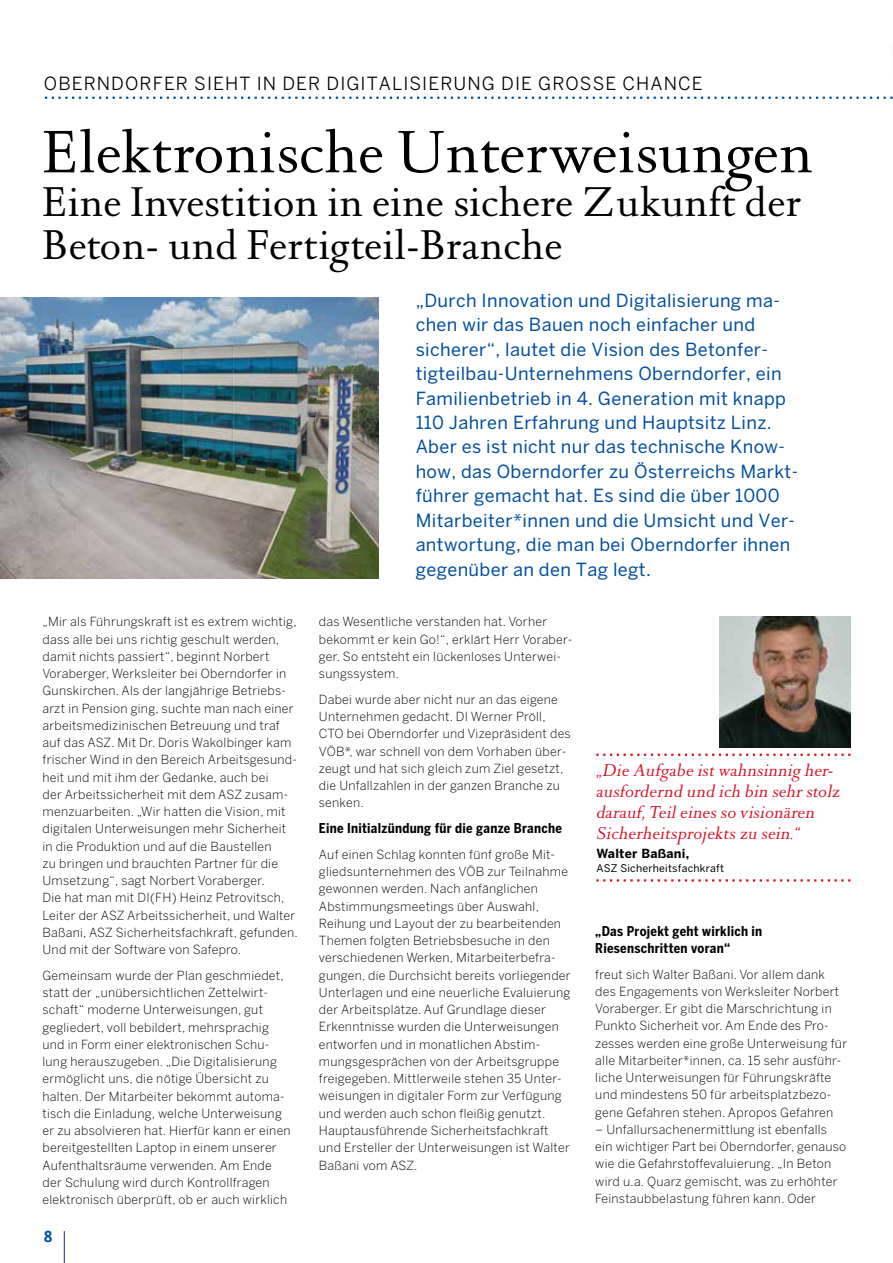
<style>
.page{position:relative;width:893px;height:1263px;background:#fff}
.page>*{position:absolute;margin:0;border:0;box-sizing:border-box;transform-origin:0 0}
.t1{font:62.55px "DTL Romulus ST";letter-spacing:.01em;color:#000}
.t2{font:43.5px/43.5px "DTL Romulus ST";letter-spacing:.01em;color:#000}
.t3{font:18px/24.5px "Benton Sans";letter-spacing:.02em;color:#004f9f}
.t4{font:italic 18px/21px "DTL Romulus ST";letter-spacing:.01em;color:#d51224}
.t5{font:18px "Benton Sans";letter-spacing:.06em;color:#000}
.t6{font:700 condensed 15px "Benton Sans";color:#004f9f}
.t7{font:700 condensed 13.5px/17.2px "Benton Sans";letter-spacing:.02em;color:#000}
.t8{font:300 12.45px/17.2px "Benton Sans";letter-spacing:.02em;color:#000}
.t9{font:700 12.45px "Benton Sans";letter-spacing:.02em;color:#000}
.t10{font:10.5px "Benton Sans";letter-spacing:.02em;color:#000}
</style>
<div class="page">
<hr style="left:64px;top:1231px;width:1px;height:32px;background:#283583">
<svg style="left:45px;top:97px;width:841px;height:2px"></svg>
<img style="left:0;top:298px;width:378px;height:280px">
<svg style="left:596px;top:754px;width:254px;height:2px"></svg>
<svg style="left:596px;top:879px;width:254px;height:2px"></svg>
<img style="left:719px;top:617px;width:131px;height:131px">
<h3 class="t5" style="left:44px;top:73px;width:660px">OBERNDORFER SIEHT IN DER DIGITALISIERUNG DIE GROSSE CHANCE</h3>
<h1 class="t1" style="left:43px;top:115px;width:771px">Elektronische Unterweisungen</h1>
<h2 class="t2" style="left:43px;top:181px;width:760px">Eine Investition in eine sichere Zukunft der<br>Beton- und Fertigteil-Branche</h2>
<p class="t3" style="left:416px;top:288px;width:384px">„Durch Innovation und Digitalisierung ma&shy;chen wir das Bauen noch einfacher und sicherer“, lautet die Vision des Betonfer&shy;tigteilbau-Unternehmens Oberndorfer, ein Familienbetrieb in 4. Generation mit knapp 110 Jahren Erfahrung und Hauptsitz Linz.<br>Aber es ist nicht nur das technische Know&shy;how, das Oberndorfer zu Österreichs Markt&shy;führer gemacht hat. Es sind die über 1000<br>Mitarbeiter*innen und die Umsicht und Ver&shy;antwortung, die man bei Oberndorfer ihnen gegenüber an den Tag legt.</p>
<p class="t8" style="left:43px;top:613px;width:257px">„Mir als Führungskraft ist es extrem wichtig, dass alle bei uns richtig geschult werden, damit nichts passiert“, beginnt Norbert Voraberger, Werksleiter bei Oberndorfer in Gunskirchen. Als der langjährige Betriebs&shy;arzt in Pension ging, suchte man nach einer arbeitsmedizinischen Betreuung und traf auf das ASZ. Mit Dr. Doris Wakolbinger kam frischer Wind in den Bereich Arbeitsgesund&shy;heit und mit ihm der Gedanke, auch bei<br>der Arbeitssicherheit mit dem ASZ zusam&shy;menzuarbeiten. „Wir hatten die Vision, mit digitalen Unterweisungen mehr Sicherheit in die Produktion und auf die Baustellen<br>zu bringen und brauchten Partner für die Umsetzung“, sagt Norbert Voraberger.<br>Die hat man mit DI(FH) Heinz Petrovitsch, Leiter der ASZ Arbeitssicherheit, und Walter Baßani, ASZ Sicherheitsfachkraft, gefunden.<br>Und mit der Software von Safepro.</p>
<p class="t8" style="left:43px;top:967px;width:250px">Gemeinsam wurde der Plan geschmiedet, statt der „unübersichtlichen Zettelwirt&shy;schaft“ moderne Unterweisungen, gut gegliedert, voll bebildert, mehrsprachig und in Form einer elektronischen Schu&shy;lung herauszugeben. „Die Digitalisierung ermöglicht uns, die nötige Übersicht zu halten. Der Mitarbeiter bekommt automa&shy;tisch die Einladung, welche Unterweisung er zu absolvieren hat. Hierfür kann er einen bereitgestellten Laptop in einem unserer Aufenthaltsräume verwenden. Am Ende der Schulung wird durch Kontrollfragen elektronisch überprüft, ob er auch wirklich</p>
<p class="t8" style="left:319px;top:613px;width:255px">das Wesentliche verstanden hat. Vorher bekommt er kein Go!“, erklärt Herr Voraber&shy;ger. So entsteht ein lückenloses Unterwei&shy;sungssystem.</p>
<p class="t8" style="left:319px;top:691px;width:253px">Dabei wurde aber nicht nur an das eigene Unternehmen gedacht. DI Werner Pröll, CTO bei Oberndorfer und Vizepräsident des VÖB*, war schnell von dem Vorhaben über&shy;zeugt und hat sich gleich zum Ziel gesetzt, die Unfallzahlen in der ganzen Branche zu senken.</p>
<p class="t7" style="left:319px;top:819px;width:244px">Eine Initialzündung für die ganze Branche</p>
<p class="t8" style="left:319px;top:846px;width:253px">Auf einen Schlag konnten fünf große Mit&shy;gliedsunternehmen des VÖB zur Teilnahme gewonnen werden. Nach anfänglichen Abstimmungsmeetings über Auswahl, Reihung und Layout der zu bearbeitenden Themen folgten Betriebsbesuche in den verschiedenen Werken, Mitarbeiterbefra&shy;gungen, die Durchsicht bereits vorliegender Unterlagen und eine neuerliche Evaluierung der Arbeitsplätze. Auf Grundlage dieser Erkenntnisse wurden die Unterweisungen entworfen und in monatlichen Abstim&shy;mungsgesprächen von der Arbeitsgruppe freigegeben. Mittlerweile stehen 35 Unter&shy;weisungen in digitaler Form zur Verfügung und werden auch schon fleißig genutzt.<br>Hauptausführende Sicherheitsfachkraft und Ersteller der Unterweisungen ist Walter Baßani vom ASZ.</p>
<h3 class="t4" style="left:596px;top:760px;width:245px">„Die Aufgabe ist wahnsinnig her&shy;ausfordernd und ich bin sehr stolz darauf, Teil eines so visionären Sicherheitsprojekts zu sein.“</h3>
<p class="t9" style="left:596px;top:846px;width:94px">Walter Baßani,</p>
<p class="t10" style="left:596px;top:862px;width:129px">ASZ Sicherheitsfachkraft</p>
<p class="t7" style="left:595px;top:922px;width:168px">„Das Projekt geht wirklich in<br>Riesenschritten voran“</p>
<p class="t8" style="left:595px;top:965px;width:253px">freut sich Walter Baßani. Vor allem dank des Engagements von Werksleiter Norbert Voraberger. Er gibt die Marschrichtung in Punkto Sicherheit vor. Am Ende des Pro&shy;zesses werden eine große Unterweisung für alle Mitarbeiter*innen, ca. 15 sehr ausführ&shy;liche Unterweisungen für Führungskräfte und mindestens 50 für arbeitsplatzbezo&shy;gene Gefahren stehen. Apropos Gefahren</p>
<p class="t8" style="left:595px;top:1121px;width:252px">– Unfallursachenermittlung ist ebenfalls ein wichtiger Part bei Oberndorfer, genauso wie die Gefahrstoffevaluierung. „In Beton wird u.a. Quarz gemischt, was zu erhöhter Feinstaubbelastung führen kann. Oder</p>
<p class="t6" style="left:44px;top:1228px;width:10px">8</p>
</div>
